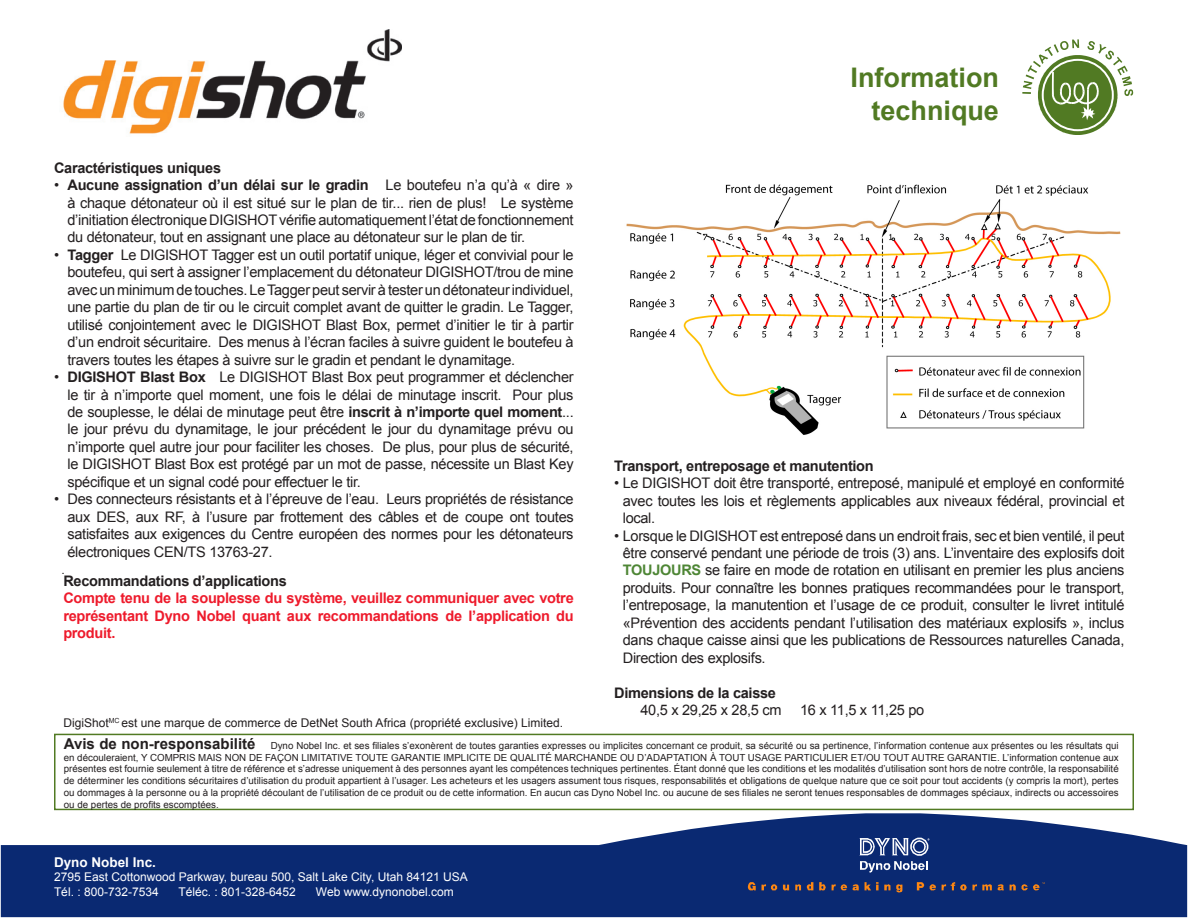
<style>
.page{position:relative;width:1188px;height:918px;background:#fff}
.page>*{position:absolute;margin:0;border:0;box-sizing:border-box;transform-origin:0 0}
.Heading_1{font:700 27px/32.4px "Arial";color:#517a23;text-align:right}
.t1{font:14.55px/17.4px "Arial";letter-spacing:-.02em;color:#231f20;text-align:justify}
.t2{font:700 14.55px/17.4px "Arial";letter-spacing:-.02em;color:#ee1b2c;text-align:justify}
.t3{font:700 14.55px "Arial";letter-spacing:-.02em;color:#231f20}
.t4{font:700 13.5px "Arial";color:#fff}
.t5{font:12px "Arial";color:#fff}
.t6{font:12px "Arial";color:#231f20}
.Heading_1-2{font:9.75px/11.7px "Arial";color:#231f20;text-align:justify}
.s1{font-weight:700}
.s2{font-weight:700;color:#4e8635}
.s3{font-weight:700;font-size:15px}
</style>
<div class="page">
<svg style="left:1px;top:813px;width:1186px;height:104px;fill:#0a2972"></svg>
<svg style="left:748px;top:882px;width:8px;height:8px"></svg>
<svg style="left:762px;top:884px;width:15px;height:6px"></svg>
<svg style="left:783px;top:885px;width:6px;height:5px"></svg>
<svg style="left:795px;top:884px;width:6px;height:6px"></svg>
<svg style="left:807px;top:882px;width:6px;height:8px"></svg>
<svg style="left:819px;top:882px;width:7px;height:8px"></svg>
<svg style="left:832px;top:884px;width:15px;height:6px"></svg>
<svg style="left:853px;top:884px;width:6px;height:6px"></svg>
<svg style="left:865px;top:882px;width:25px;height:8px"></svg>
<svg style="left:896px;top:884px;width:6px;height:8px"></svg>
<svg style="left:917px;top:882px;width:7px;height:8px"></svg>
<svg style="left:930px;top:884px;width:6px;height:6px"></svg>
<svg style="left:942px;top:882px;width:50px;height:8px"></svg>
<svg style="left:998px;top:884px;width:6px;height:6px"></svg>
<svg style="left:1010px;top:884px;width:6px;height:6px"></svg>
<svg style="left:859px;top:838px;width:71px;height:35px;background:#556b9d"></svg>
<svg style="left:1022px;top:883px;width:23px;height:7px"></svg>
<div style="left:54px;top:734px;width:1080px;height:76px;border:2px solid #517a23"></div>
<svg style="left:1022px;top:39px;width:111px;height:96px"></svg>
<img style="left:626px;top:184px;width:495px;height:251px">
<img style="left:63px;top:30px;width:338px;height:104px">
<p class="t3" style="left:54px;top:158px;width:169px">Caractéristiques uniques</p>
<p class="t1" style="left:68px;top:176px;width:508px;text-indent:-14px">• <span class="s1">Aucune assignation d’un délai sur le gradin</span> Le boutefeu n’a qu’à « dire » à chaque détonateur où il est situé sur le plan de tir... rien de plus! Le système d’initiation électronique DIGISHOT vérifie automatiquement l’état de fonctionnement du détonateur, tout en assignant une place au détonateur sur le plan de tir.</p>
<p class="t1" style="left:68px;top:246px;width:508px;text-indent:-14px">• <span class="s1">Tagger</span> Le DIGISHOT Tagger est un outil portatif unique, léger et convivial pour le boutefeu, qui sert à assigner l’emplacement du détonateur DIGISHOT/trou de mine avec un minimum de touches. Le Tagger peut servir à tester un détonateur individuel, une partie du plan de tir ou le circuit complet avant de quitter le gradin. Le Tagger, utilisé conjointement avec le DIGISHOT Blast Box, permet d’initier le tir à partir d’un endroit sécuritaire. Des menus à l’écran faciles à suivre guident le boutefeu à travers toutes les étapes à suivre sur le gradin et pendant le dynamitage.</p>
<p class="t1" style="left:68px;top:368px;width:508px;text-indent:-14px">• <span class="s1">DIGISHOT Blast Box</span> Le DIGISHOT Blast Box peut programmer et déclencher le tir à n’importe quel moment, une fois le délai de minutage inscrit. Pour plus de souplesse, le délai de minutage peut être <span class="s1">inscrit à n’importe quel moment</span>... le jour prévu du dynamitage, le jour précédent le jour du dynamitage prévu ou n’importe quel autre jour pour faciliter les choses. De plus, pour plus de sécurité, le DIGISHOT Blast Box est protégé par un mot de passe, nécessite un Blast Key spécifique et un signal codé pour effectuer le tir.</p>
<p class="t1" style="left:68px;top:491px;width:508px;text-indent:-14px">• Des connecteurs résistants et à l’épreuve de l’eau. Leurs propriétés de résistance aux DES, aux RF, à l’usure par frottement des câbles et de coupe ont toutes satisfaites aux exigences du Centre européen des normes pour les détonateurs électroniques CEN/TS 13763-27.</p>
<p class="t6" style="left:62px;top:562px;width:5px">.</p>
<p class="t3" style="left:63px;top:571px;width:225px">Recommandations d’applications</p>
<p class="t2" style="left:63px;top:590px;width:512px">Compte tenu de la souplesse du système, veuillez communiquer avec votre représentant Dyno Nobel quant aux recommandations de l’application du produit.</p>
<p class="t6" style="left:63px;top:715px;width:501px">DigiShot<sup>MC</sup> est une marque de commerce de DetNet South Africa (propriété exclusive) Limited.</p>
<p class="Heading_1" style="left:851px;top:62px;width:150px">Information technique</p>
<p class="t3" style="left:614px;top:456px;width:261px">Transport, entreposage et manutention</p>
<p class="t1" style="left:623px;top:475px;width:503px;text-indent:-9px">• Le DIGISHOT doit être transporté, entreposé, manipulé et employé en conformité avec toutes les lois et règlements applicables aux niveaux fédéral, provincial et local.</p>
<p class="t1" style="left:623px;top:527px;width:503px;text-indent:-9px">• Lorsque le DIGISHOT est entreposé dans un endroit frais, sec et bien ventilé, il peut être conservé pendant une période de trois (3) ans. L’inventaire des explosifs doit <span class="s2">toujours</span> se faire en mode de rotation en utilisant en premier les plus anciens produits. Pour connaître les bonnes pratiques recommandées pour le transport, l’entreposage, la manutention et l’usage de ce produit, consulter le livret intitulé «Prévention des accidents pendant l’utilisation des matériaux explosifs », inclus dans chaque caisse ainsi que les publications de Ressources naturelles Canada, Direction des explosifs.</p>
<p class="t3" style="left:614px;top:683px;width:163px">Dimensions de la caisse</p>
<p class="t1" style="left:641px;top:702px;width:143px">40,5 x 29,25 x 28,5 cm</p>
<p class="t1" style="left:800px;top:702px;width:126px">16 x 11,5 x 11,25 po</p>
<p class="Heading_1-2" style="left:64px;top:740px;width:1056px"><span class="s3">Avis de non-responsabilité</span> Dyno Nobel Inc. et ses filiales s’exonèrent de toutes garanties expresses ou implicites concernant ce produit, sa sécurité ou sa pertinence, l’information contenue aux présentes ou les résultats qui en découleraient, Y COMPRIS MAIS NON DE FAÇON LIMITATIVE TOUTE GARANTIE IMPLICITE DE QUALITÉ MARCHANDE OU D’ADAPTATION À TOUT USAGE PARTICULIER ET/OU TOUT AUTRE GARANTIE. L’information contenue aux présentes est fournie seulement à titre de référence et s’adresse uniquement à des personnes ayant les compétences techniques pertinentes. Étant donné que les conditions et les modalités d’utilisation sont hors de notre contrôle, la responsabilité de déterminer les conditions sécuritaires d’utilisation du produit appartient à l’usager. Les acheteurs et les usagers assument tous risques, responsabilités et obligations de quelque nature que ce soit pour tout accidents (y compris la mort), pertes ou dommages à la personne ou à la propriété découlant de l’utilisation de ce produit ou de cette information. En aucun cas Dyno Nobel Inc. ou aucune de ses filiales ne seront tenues responsables de dommages spéciaux, indirects ou accessoires ou de pertes de profits escomptées.</p>
<p class="t4" style="left:54px;top:853px;width:104px">Dyno Nobel Inc.</p>
<p class="t5" style="left:54px;top:869px;width:415px">2795 East Cottonwood Parkway, bureau 500, Salt Lake City, Utah 84121 USA</p>
<p class="t5" style="left:54px;top:884px;width:106px">Tél. : 800-732-7534</p>
<p class="t5" style="left:179px;top:884px;width:119px">Téléc. : 801-328-6452</p>
<p class="t5" style="left:316px;top:884px;width:139px">Web www.dynonobel.com</p>
</div>
